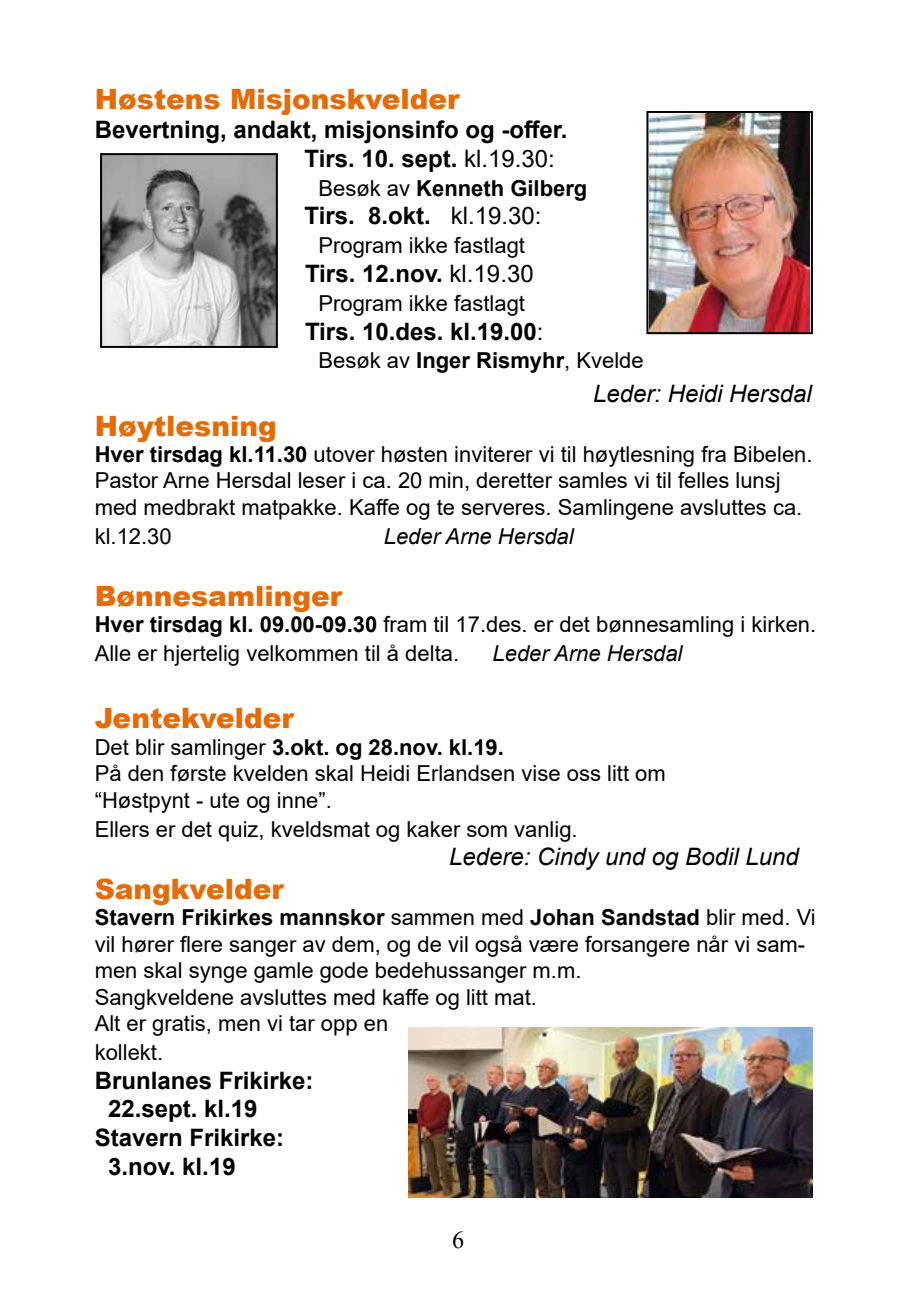
<style>
.page{position:relative;width:913px;height:1293px;background:#fff}
.page>*{position:absolute;margin:0;border:0;box-sizing:border-box;transform-origin:0 0}
.t1{font:900 28px "Arial";color:#e36c0a}
.t2{font:24.2px "Times New Roman";color:#000}
.t3{font:700 24px/28.8px "Arial";color:#000}
.t4{font:italic 24px "Arial";color:#000}
.t5{font:22px/26.4px "Arial";color:#000}
.t6{font:italic 22px "Arial";color:#000}
.t7{font:700 22px "Arial";color:#000}
.s1{font-weight:400}
.s2{font-weight:700}
</style>
<div class="page">
<img style="left:103px;top:156px;width:172px;height:189px">
<div style="left:100px;top:153px;width:178px;height:195px;border:2px solid #000"></div>
<img style="left:649px;top:114px;width:161px;height:217px">
<div style="left:646px;top:111px;width:167px;height:223px;border:2px solid #000"></div>
<img style="left:408px;top:1027px;width:405px;height:171px">
<p class="t1" style="left:95px;top:79px;width:366px">Høstens Misjonskvelder</p>
<p class="t3" style="left:304px;top:115px;width:264px;text-indent:-210px">Bevertning, andakt, misjonsinfo og -offer.<br>Tirs. 10. sept. <span class="s1">kl.19.30:</span></p>
<p class="t7" style="left:318px;top:172px;width:270px"><span class="s1">Besøk av</span> Kenneth Gilberg</p>
<p class="t3" style="left:304px;top:202px;width:238px">Tirs. 8.okt. <span class="s1">kl.19.30:</span></p>
<p class="t5" style="left:318px;top:232px;width:208px">Program ikke fastlagt</p>
<p class="t3" style="left:305px;top:259px;width:230px">Tirs. 12.nov. <span class="s1">kl.19.30</span></p>
<p class="t5" style="left:318px;top:290px;width:208px">Program ikke fastlagt</p>
<p class="t3" style="left:305px;top:317px;width:240px">Tirs. 10.des. kl.19.00<span class="s1">:</span></p>
<p class="t5" style="left:318px;top:347px;width:327px">Besøk av <span class="s2">Inger Rismyhr</span>, Kvelde</p>
<p class="t4" style="left:593px;top:378px;width:220px">Leder: Heidi Hersdal</p>
<p class="t1" style="left:95px;top:405px;width:183px">Høytlesning</p>
<p class="t5" style="left:95px;top:441px;width:719px"><span class="s2">Hver tirsdag kl.11.30</span> utover høsten inviterer vi til høytlesning fra Bibelen.<br>Pastor Arne Hersdal leser i ca. 20 min, deretter samles vi til felles lunsj med medbrakt matpakke. Kaffe og te serveres. Samlingene avsluttes ca.</p>
<p class="t5" style="left:95px;top:522px;width:79px">kl.12.30</p>
<p class="t6" style="left:384px;top:521px;width:191px">Leder Arne Hersdal</p>
<p class="t1" style="left:95px;top:576px;width:249px">Bønnesamlinger</p>
<p class="t5" style="left:95px;top:610px;width:723px;line-height:28.8px"><span class="s2">Hver tirsdag kl. 09.00-09.30</span> fram til 17.des. er det bønnesamling i kirken.<br>Alle er hjertelig velkommen til å delta.</p>
<p class="t6" style="left:492px;top:639px;width:191px">Leder Arne Hersdal</p>
<p class="t1" style="left:95px;top:698px;width:201px">Jentekvelder</p>
<p class="t5" style="left:95px;top:734px;width:572px">Det blir samlinger <span class="s2">3.okt. og 28.nov. kl.19.<br></span>På den første kvelden skal Heidi Erlandsen vise oss litt om “Høstpynt - ute og inne”.</p>
<p class="t5" style="left:95px;top:815px;width:484px">Ellers er det quiz, kveldsmat og kaker som vanlig.</p>
<p class="t4" style="left:449px;top:841px;width:351px">Ledere: Cindy und og Bodil Lund</p>
<p class="t1" style="left:95px;top:868px;width:191px">Sangkvelder</p>
<p class="t5" style="left:95px;top:904px;width:722px"><span class="s2">Stavern Frikirkes mannskor</span> sammen med <span class="s2">Johan Sandstad</span> blir med. Vi vil hører flere sanger av dem, og de vil også være forsangere når vi sam&shy;men skal synge gamle gode bedehussanger m.m.<br>Sangkveldene avsluttes med kaffe og litt mat.<br>Alt er gratis, men vi tar opp en</p>
<p class="t5" style="left:95px;top:1038px;width:70px">kollekt.</p>
<p class="t3" style="left:95px;top:1066px;width:220px">Brunlanes Frikirke:</p>
<p class="t3" style="left:108px;top:1094px;width:151px">22.sept. kl.19</p>
<p class="t3" style="left:95px;top:1123px;width:191px">Stavern Frikirke:</p>
<p class="t3" style="left:108px;top:1152px;width:129px">3.nov. kl.19</p>
<p class="t2" style="left:452px;top:1222px;width:14px">6</p>
</div>
